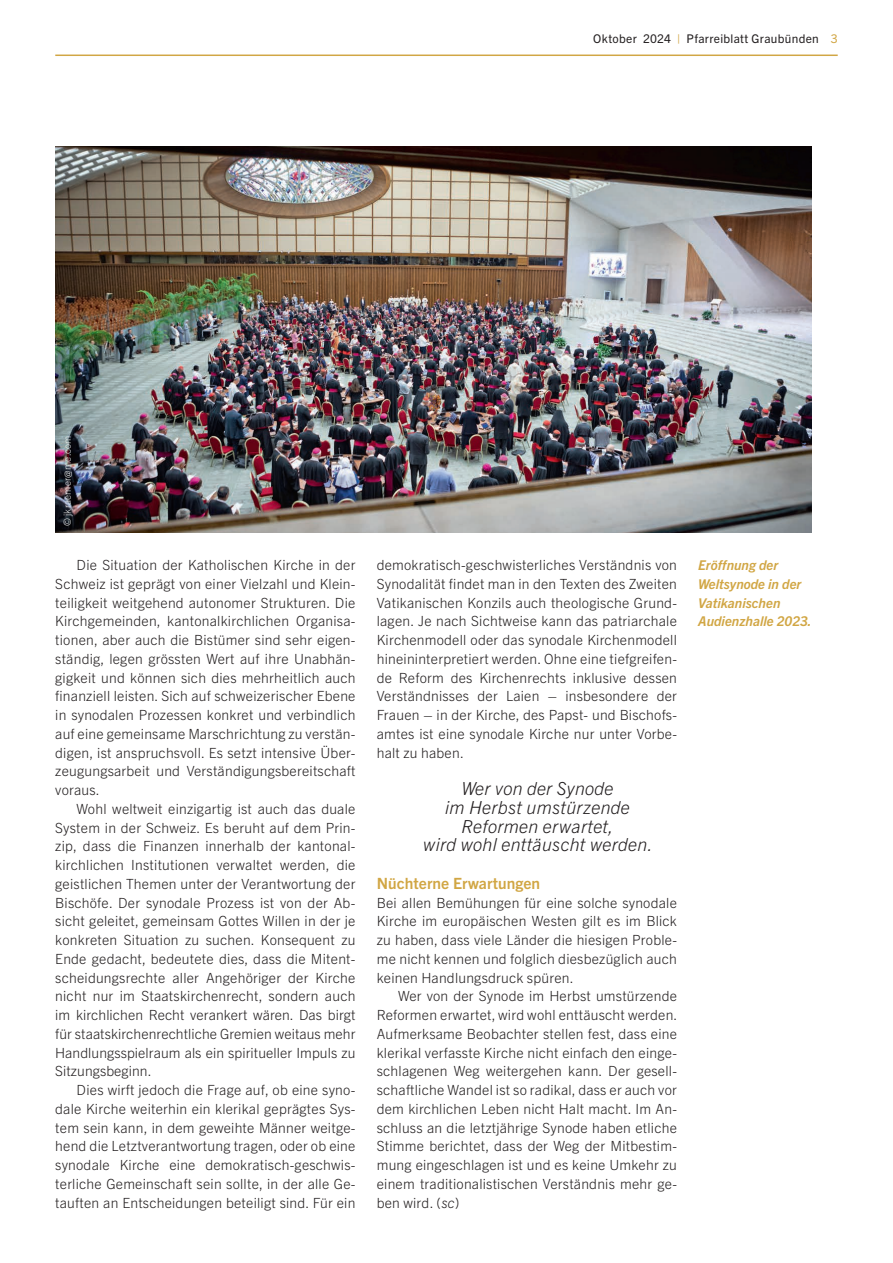
<style>
.page{position:relative;width:893px;height:1263px;background:#fff}
.page>*{position:absolute;margin:0;border:0;box-sizing:border-box;transform-origin:0 0}
.t1{font:italic 300 18px/18.8px "Trade Gothic Next LT Pro";letter-spacing:.015em;color:#231f20;text-align:center}
.t2{font:700 15.6px "Trade Gothic Next LT Pro";letter-spacing:.005em;color:#d1a644}
.t3{font:300 14.1px/18.8px "Trade Gothic Next LT Pro";letter-spacing:.015em;color:#231f20;text-align:justify}
.t4{font:italic 700 13.5px/18.8px "Trade Gothic Next LT Pro";color:#d1a644}
.t5{font:12px "Trade Gothic Next LT Pro";letter-spacing:.025em;color:#231f20}
.t6{font:300 9.75px "Trade Gothic Next LT Pro";letter-spacing:.015em;color:#edefef}
.s1{color:#d1a644}
.s2{font-style:italic}
</style>
<div class="page">
<hr style="left:55px;top:55px;width:783px;height:1px;background:#d1a644">
<img style="left:55px;top:146px;width:756px;height:387px">
<p class="t5" style="left:593px;top:31px;width:246px">Oktober 2024 <span class="s1">|</span> Pfarreiblatt Graubünden <span class="s1">3</span></p>
<p class="t6" style="left:61px;top:526px;width:92px;rotate:-90deg">© jkraemer@me.com</p>
<p class="t3" style="left:55px;top:555px;width:302px;text-indent:21px">Die Situation der Katholischen Kirche in der Schweiz ist geprägt von einer Vielzahl und Klein&shy;teiligkeit weitgehend autonomer Strukturen. Die Kirchgemeinden, kantonalkirchlichen Organisa&shy;tionen, aber auch die Bistümer sind sehr eigen&shy;ständig, legen grössten Wert auf ihre Unabhän&shy;gigkeit und können sich dies mehrheitlich auch finanziell leisten. Sich auf schweizerischer Ebene in synodalen Prozessen konkret und verbindlich auf eine gemeinsame Marschrichtung zu verstän&shy;digen, ist anspruchsvoll. Es setzt intensive Über&shy;zeugungsarbeit und Verständigungsbereitschaft voraus.</p>
<p class="t3" style="left:55px;top:798px;width:302px;text-indent:21px">Wohl weltweit einzigartig ist auch das duale System in der Schweiz. Es beruht auf dem Prin&shy;zip, dass die Finanzen innerhalb der kantonal&shy;kirchlichen Institutionen verwaltet werden, die geistlichen Themen unter der Verantwortung der Bischöfe. Der synodale Prozess ist von der Ab&shy;sicht geleitet, gemeinsam Gottes Willen in der je konkreten Situation zu suchen. Konsequent zu Ende gedacht, bedeutete dies, dass die Mitent&shy;scheidungsrechte aller Angehöriger der Kirche nicht nur im Staatskirchenrecht, sondern auch im kirchlichen Recht verankert wären. Das birgt für staatskirchenrechtliche Gremien weitaus mehr Handlungsspielraum als ein spiritueller Impuls zu Sitzungsbeginn.</p>
<p class="t3" style="left:55px;top:1080px;width:302px;text-indent:21px">Dies wirft jedoch die Frage auf, ob eine syno&shy;dale Kirche weiterhin ein klerikal geprägtes Sys&shy;tem sein kann, in dem geweihte Männer weitge&shy;hend die Letztverantwortung tragen, oder ob eine synodale Kirche eine demokratisch-geschwis&shy;terliche Gemeinschaft sein sollte, in der alle Ge&shy;tauften an Entscheidungen beteiligt sind. Für ein</p>
<p class="t3" style="left:377px;top:555px;width:302px">demokratisch-geschwisterliches Verständnis von Synodalität findet man in den Texten des Zweiten Vatikanischen Konzils auch theologische Grund&shy;lagen. Je nach Sichtweise kann das patriarchale Kirchenmodell oder das synodale Kirchenmodell hineininterpretiert werden. Ohne eine tiefgreifen&shy;de Reform des Kirchenrechts inklusive dessen Verständnisses der Laien – insbesondere der Frauen – in der Kirche, des Papst- und Bischofs&shy;amtes ist eine synodale Kirche nur unter Vorbe&shy;halt zu haben.</p>
<p class="t1" style="left:423px;top:778px;width:231px">Wer von der Synode<br>im Herbst umstürzende<br>Reformen erwartet,<br>wird wohl enttäuscht werden.</p>
<p class="t2" style="left:377px;top:872px;width:165px">Nüchterne Erwartungen</p>
<p class="t3" style="left:377px;top:892px;width:302px">Bei allen Bemühungen für eine solche synodale Kirche im europäischen Westen gilt es im Blick zu haben, dass viele Länder die hiesigen Proble&shy;me nicht kennen und folglich diesbezüglich auch keinen Handlungsdruck spüren.</p>
<p class="t3" style="left:377px;top:986px;width:302px;text-indent:21px">Wer von der Synode im Herbst umstürzende Reformen erwartet, wird wohl enttäuscht werden.<br>Aufmerksame Beobachter stellen fest, dass eine klerikal verfasste Kirche nicht einfach den einge&shy;schlagenen Weg weitergehen kann. Der gesell&shy;schaftliche Wandel ist so radikal, dass er auch vor dem kirchlichen Leben nicht Halt macht. Im An&shy;schluss an die letztjährige Synode haben etliche Stimme berichtet, dass der Weg der Mitbestim&shy;mung eingeschlagen ist und es keine Umkehr zu einem traditionalistischen Verständnis mehr ge&shy;ben wird. (<span class="s2">sc</span>)</p>
<p class="t4" style="left:698px;top:555px;width:115px">Eröffnung der<br>Weltsynode in der<br>Vatikanischen<br>Audienzhalle 2023.</p>
</div>
